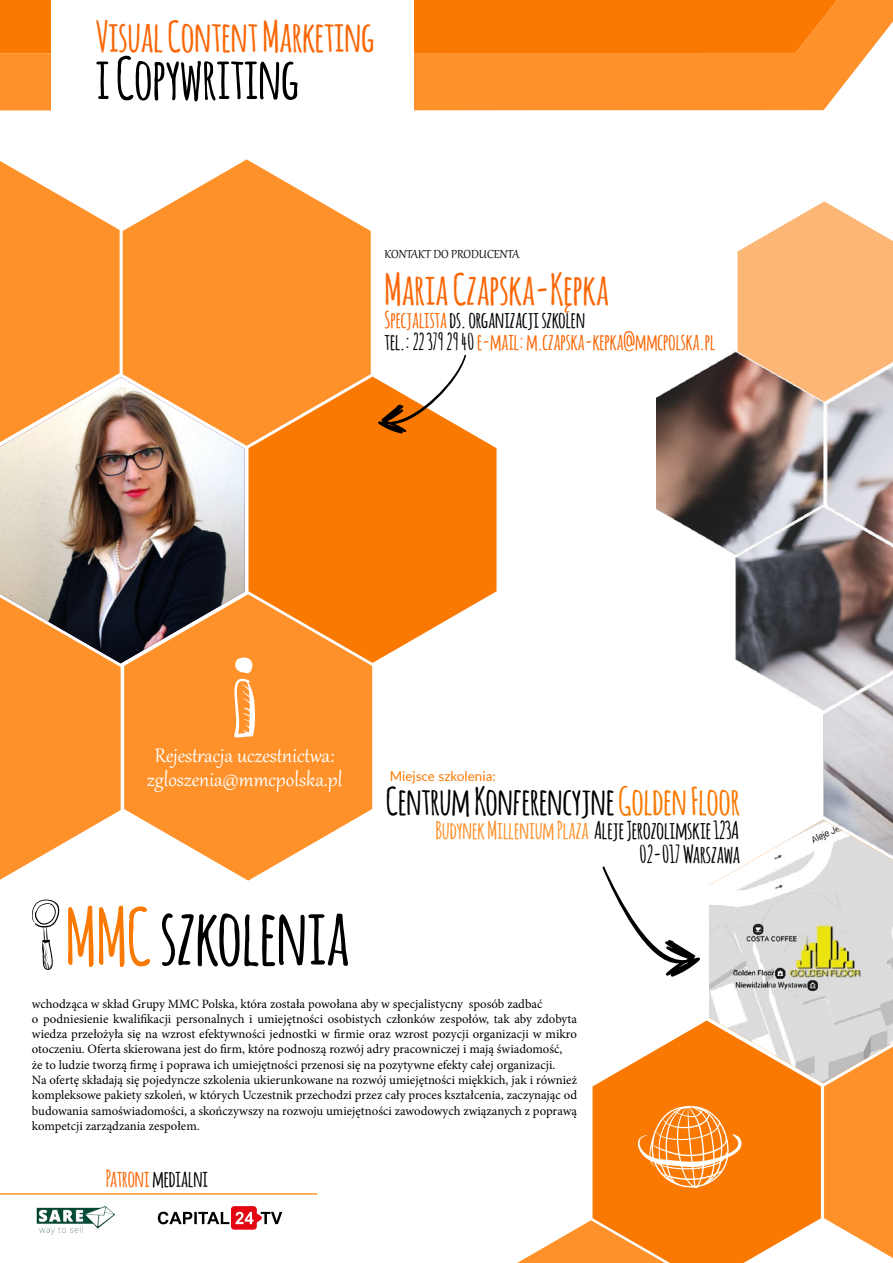
<style>
.page{position:relative;width:893px;height:1263px;background:#fff}
.page>*{position:absolute;margin:0;border:0;box-sizing:border-box;transform-origin:0 0}
.t1{font:700 76.8px "Amatic";color:#000}
.t2{font:700 57.3px "Amatic";color:#000}
.t3{font:700 42.45px "Amatic";color:#fa6606}
.t4{font:700 41.85px "Amatic";color:#fa6606}
.t5{font:700 37.5px "Amatic";color:#000}
.t6{font:700 24px/24px "Amatic";color:#000;text-align:right}
.t7{font:24px/24px "Gabriola";color:#fff;text-align:center}
.t8{font:700 22.8px "Amatic";color:#000}
.t9{font:700 22.65px/22.6px "Amatic";color:#fa6606}
.t10{font:14.25px "Gabriola";color:#000}
.t11{font:13.5px "Lato";color:#fa7902}
.t12{font:12.75px/15.3px "Minion Pro";color:#000}
.s1{color:#000}
.s2{color:#fa7902}
.s3{color:#fe912a}
.s4{color:#fa6606}
</style>
<div class="page">
<img style="left:36px;top:1206px;width:79px;height:29px">
<svg style="left:158px;top:1206px;width:124px;height:24px"></svg>
<svg style="left:0;top:161px;width:120px;height:216px"></svg>
<img style="left:0;top:377px;width:245px;height:286px">
<svg style="left:0;top:597px;width:121px;height:283px;background:#e79649"></svg>
<svg style="left:124px;top:594px;width:248px;height:287px;fill:#fe912a"></svg>
<svg style="left:249px;top:377px;width:248px;height:286px;background:#fa8a22"></svg>
<svg style="left:123px;top:159px;width:248px;height:287px;fill:#fe912a"></svg>
<svg style="left:824px;top:1083px;width:69px;height:175px;background:#fe9e43"></svg>
<img style="left:709px;top:907px;width:184px;height:176px">
<svg style="left:593px;top:1020px;width:228px;height:243px;background:#f89335"></svg>
<svg style="left:517px;top:1220px;width:148px;height:43px"></svg>
<svg style="left:737px;top:201px;width:156px;height:148px"></svg>
<svg style="left:602px;top:866px;width:98px;height:111px"></svg>
<img style="left:657px;top:349px;width:236px;height:558px">
<svg style="left:378px;top:354px;width:88px;height:80px"></svg>
<svg style="left:638px;top:1104px;width:104px;height:84px;background:#fa9639"></svg>
<svg style="left:234px;top:657px;width:21px;height:80px"></svg>
<svg style="left:0;top:0;width:893px;height:110px;background:#fe9a3c"></svg>
<div style="left:0;top:0;width:837px;height:53px;background:#fa7902"></div>
<div style="left:51px;top:0;width:363px;height:120px;background:#fff"></div>
<svg style="left:32px;top:899px;width:28px;height:71px"></svg>
<hr style="left:0;top:1193px;width:317px;height:1px;background:#fe912a">
<h3 class="t4" style="left:96px;top:7px;width:280px">Visual Content Marketing</h3>
<h2 class="t2" style="left:96px;top:37px;width:205px">i Copywriting</h2>
<p class="t10" style="left:385px;top:245px;width:136px">KONTAKT DO PRODUCENTA</p>
<h3 class="t3" style="left:385px;top:259px;width:226px">Maria Czapska-Kępka</h3>
<h3 class="t9" style="left:385px;top:307px;width:332px">Specjalista<span class="s1">ds. organizacji szkolen<br>tel.: 22 379 29 40</span>e-mail: m.czapska-kepka@mmcpolska.pl</h3>
<h3 class="t7" style="left:147px;top:742px;width:197px">Rejestracja uczestnictwa: zgloszenia@mmcpolska.pl</h3>
<p class="t11" style="left:390px;top:766px;width:108px">Miejsce szkolenia:</p>
<h3 class="t5" style="left:386px;top:774px;width:355px">Centrum Konferencyjne<span class="s2">Golden Floor</span></h3>
<h3 class="t6" style="left:435px;top:817px;width:306px"><span class="s3">Budynek Millenium Plaza</span> Aleje Jerozolimskie 123A<br>02-017 Warszawa</h3>
<h1 class="t1" style="left:65px;top:882px;width:286px"><span class="s2">MMC</span>szkolenia</h1>
<p class="t12" style="left:32px;top:996px;width:547px">wchodząca w skład Grupy MMC Polska, która została powołana aby w specjalistycny sposób zadbać<br>o podniesienie kwalifikacji personalnych i umiejętności osobistych członków zespołów, tak aby zdobyta wiedza przełożyła się na wzrost efektywności jednostki w firmie oraz wzrost pozycji organizacji w mikro otoczeniu. Oferta skierowana jest do firm, które podnoszą rozwój adry pracowniczej i mają świadomość,<br>że to ludzie tworzą firmę i poprawa ich umiejętności przenosi się na pozytywne efekty całej organizacji.<br>Na ofertę składają się pojedyncze szkolenia ukierunkowane na rozwój umiejętności miękkich, jak i również kompleksowe pakiety szkoleń, w których Uczestnik przechodzi przez cały proces kształcenia, zaczynając od budowania samoświadomości, a skończywszy na rozwoju umiejętności zawodowych związanych z poprawą kompetcji zarządzania zespołem.</p>
<h3 class="t8" style="left:106px;top:1162px;width:104px"><span class="s4">Patroni</span> medialni</h3>
</div>
